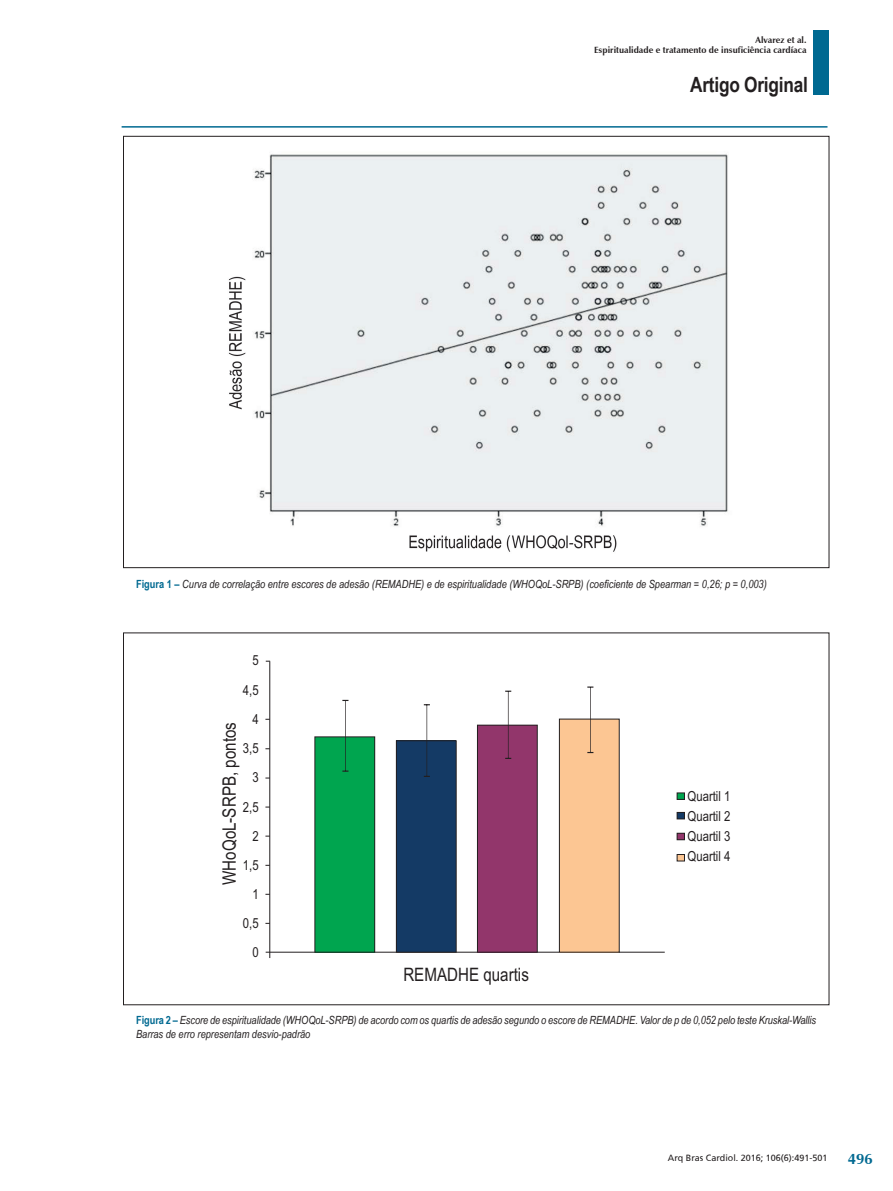
<style>
.page{position:relative;width:893px;height:1191px;background:#fff}
.page>*{position:absolute;margin:0;border:0;box-sizing:border-box;transform-origin:0 0}
.t1{font:700 21px "Arial Narrow";letter-spacing:-.01em;color:#231f20}
.t2{font:18.45px "Arial Narrow";color:#231f20}
.t3{font:700 15px "Zapf Humanist 601 BT";color:#006991}
.t4{font:13.8px/29.1px "Arial Narrow";color:#231f20;text-align:right}
._06_-_LEGENDA_FIGURA{font:italic 11.25px/13.5px "Arial Narrow";color:#231f20}
.t5{font:700 9px/10.8px "Zapf Humanist 601 BT";color:#231f20;text-align:right}
.t6{font:9px "Frutiger";color:#231f20}
.s1{font-weight:700;font-style:normal;color:#006991}
</style>
<div class="page">
<hr style="left:122px;top:126px;width:705px;height:2px;background:#006991">
<div style="left:813px;top:30px;width:16px;height:64px;background:#006991"></div>
<img style="left:228px;top:154px;width:500px;height:398px">
<hr style="left:266px;top:952px;width:399px;height:1px;background:#231f20">
<hr style="left:269px;top:661px;width:1px;height:297px;background:#231f20">
<div style="left:315px;top:737px;width:60px;height:215px;background:#00a54f"></div>
<div style="left:315px;top:736px;width:60px;height:216px;border:1px solid #231f20"></div>
<div style="left:396px;top:740px;width:60px;height:212px;background:#143a65"></div>
<div style="left:396px;top:740px;width:61px;height:212px;border:1px solid #231f20"></div>
<div style="left:477px;top:725px;width:60px;height:227px;background:#92366b"></div>
<div style="left:477px;top:725px;width:61px;height:227px;border:1px solid #231f20"></div>
<div style="left:559px;top:719px;width:60px;height:233px;background:#fcc693"></div>
<div style="left:559px;top:718px;width:61px;height:234px;border:1px solid #231f20"></div>
<svg style="left:342px;top:700px;width:6px;height:71px"></svg>
<svg style="left:424px;top:704px;width:6px;height:73px"></svg>
<svg style="left:505px;top:690px;width:6px;height:69px"></svg>
<svg style="left:587px;top:686px;width:6px;height:67px"></svg>
<div style="left:677px;top:793px;width:7px;height:6px;background:#00a54f"></div>
<div style="left:677px;top:792px;width:8px;height:7px;border:1px solid #231f20"></div>
<div style="left:677px;top:812px;width:7px;height:7px;background:#143a65"></div>
<div style="left:677px;top:812px;width:8px;height:7px;border:1px solid #231f20"></div>
<div style="left:677px;top:833px;width:7px;height:6px;background:#92366b"></div>
<div style="left:677px;top:833px;width:8px;height:7px;border:1px solid #231f20"></div>
<div style="left:677px;top:854px;width:7px;height:7px;background:#fcc693"></div>
<div style="left:677px;top:854px;width:8px;height:7px;border:1px solid #231f20"></div>
<p class="t5" style="left:594px;top:34px;width:214px">Alvarez et al.<br>Espiritualidade e tratamento de insuficiência cardíaca</p>
<h1 class="t1" style="left:690px;top:69px;width:119px">Artigo Original</h1>
<p class="_06_-_LEGENDA_FIGURA" style="left:136px;top:577px;width:632px"><span class="s1">Figura 1 –</span> Curva de correlação entre escores de adesão (REMADHE) e de espiritualidade (WHOQoL-SRPB) (coeficiente de Spearman = 0,26; p = 0,003)</p>
<p class="t4" style="left:243px;top:645px;width:17px">5<br>4,5</p>
<p class="t4" style="left:243px;top:703px;width:17px">4<br>3,5</p>
<p class="t2" style="left:216px;top:885px;width:164px;rotate:-90deg">WHoQoL-SRPB, pontos</p>
<p class="t4" style="left:243px;top:762px;width:17px">3<br>2,5<br>2<br>1,5<br>1<br>0,5<br>0</p>
<p class="t2" style="left:403px;top:961px;width:127px">REMADHE quartis</p>
<p class="t4" style="left:687px;top:785px;width:44px;line-height:20.1px;text-align:justify">Quartil 1<br>Quartil 2<br>Quartil 3<br>Quartil 4</p>
<p class="_06_-_LEGENDA_FIGURA" style="left:136px;top:1013px;width:682px"><span class="s1">Figura 2 –</span> Escore de espiritualidade (WHOQoL-SRPB) de acordo com os quartis de adesão segundo o escore de REMADHE. Valor de p de 0,052 pelo teste Kruskal‑Wallis<br>Barras de erro representam desvio-padrão</p>
<p class="t6" style="left:668px;top:1153px;width:161px">Arq Bras Cardiol. 2016; 106(6):491-501</p>
<h3 class="t3" style="left:848px;top:1149px;width:26px">496</h3>
</div>
